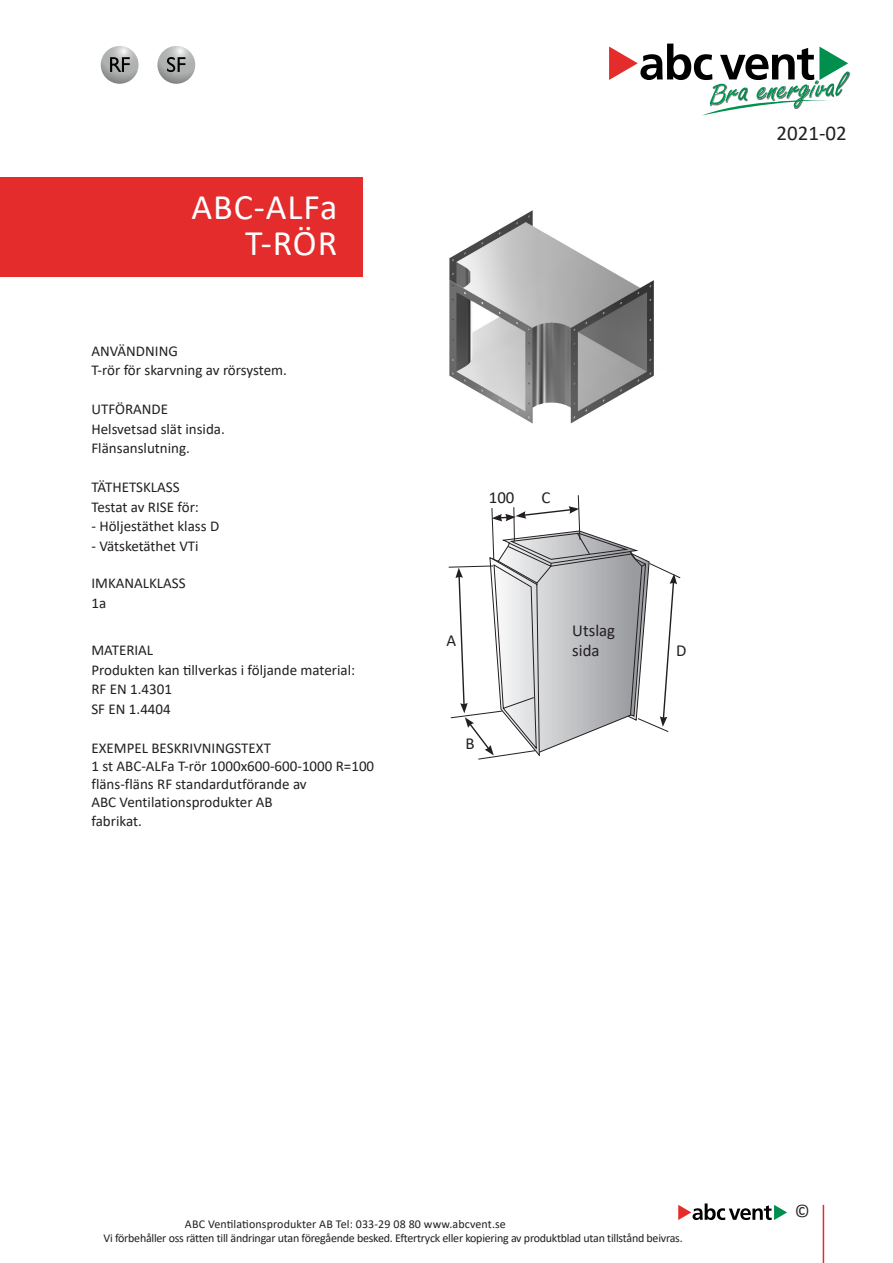
<style>
.page{position:relative;width:893px;height:1263px;background:#fff}
.page>*{position:absolute;margin:0;border:0;box-sizing:border-box;transform-origin:0 0}
.Rubrik{font:36px/36px "Calibri";letter-spacing:.025em;color:#fff;text-align:right}
.översikt_rubrik{font:21px "Calibri";color:#231f20}
.t1{font:18px "Calibri";color:#231f20}
.t2{font:16.8px/20.2px "Calibri";color:#231f20}
.brödtext{font:15px/19.5px "Calibri";color:#231f20}
.t3{font:12px "Calibri";letter-spacing:-.02em;color:#231f20}
.t4{font:12px "Calibri";letter-spacing:.01em;color:#231f20}
</style>
<div class="page">
<hr style="left:823px;top:1205px;width:1px;height:58px;background:#e52c2c">
<svg style="left:678px;top:1203px;width:109px;height:17px"></svg>
<svg style="left:101px;top:46px;width:38px;height:38px"></svg>
<svg style="left:110px;top:57px;width:20px;height:15px"></svg>
<svg style="left:157px;top:46px;width:38px;height:38px"></svg>
<svg style="left:167px;top:57px;width:18px;height:15px"></svg>
<svg style="left:609px;top:44px;width:240px;height:71px"></svg>
<div style="left:0;top:178px;width:363px;height:99px;background:#e52c2c"></div>
<img style="left:449px;top:210px;width:205px;height:214px">
<svg style="left:448px;top:495px;width:233px;height:265px"></svg>
<p class="Rubrik" style="left:192px;top:188px;width:147px">ABC-ALFa<br>T-RÖR</p>
<p class="brödtext" style="left:91px;top:341px;width:88px">ANVÄNDNING</p>
<p class="brödtext" style="left:91px;top:360px;width:197px">T-rör för skarvning av rörsystem.</p>
<p class="brödtext" style="left:91px;top:399px;width:78px">UTFÖRANDE</p>
<p class="brödtext" style="left:91px;top:419px;width:135px">Helsvetsad slät insida.</p>
<p class="brödtext" style="left:91px;top:438px;width:100px">Flänsanslutning.</p>
<p class="brödtext" style="left:91px;top:477px;width:90px">TÄTHETSKLASS</p>
<p class="brödtext" style="left:91px;top:497px;width:109px">Testat av RISE för:</p>
<p class="brödtext" style="left:91px;top:516px;width:129px">- Höljestäthet klass D</p>
<p class="brödtext" style="left:91px;top:536px;width:109px">- Vätsketäthet VTi</p>
<p class="brödtext" style="left:91px;top:573px;width:96px">IMKANALKLASS<br>1a</p>
<p class="brödtext" style="left:91px;top:640px;width:63px">MATERIAL</p>
<p class="brödtext" style="left:91px;top:659px;width:265px">Produkten kan tillverkas i följande material:<br>RF EN 1.4301<br>SF EN 1.4404</p>
<p class="brödtext" style="left:91px;top:738px;width:284px;line-height:18px">EXEMPEL BESKRIVNINGSTEXT<br>1 st ABC-ALFa T-rör 1000x600-600-1000 R=100</p>
<p class="brödtext" style="left:91px;top:773px;width:217px">fläns-fläns RF standardutförande av</p>
<p class="brödtext" style="left:91px;top:791px;width:183px">ABC Ventilationsprodukter AB</p>
<p class="brödtext" style="left:91px;top:811px;width:52px">fabrikat.</p>
<p class="t2" style="left:489px;top:487px;width:27px">100</p>
<p class="t2" style="left:541px;top:487px;width:10px">C</p>
<p class="t2" style="left:446px;top:630px;width:11px">A</p>
<p class="t2" style="left:465px;top:733px;width:11px">B</p>
<p class="t2" style="left:572px;top:620px;width:44px">Utslag sida</p>
<p class="t2" style="left:676px;top:640px;width:12px">D</p>
<p class="översikt_rubrik" style="left:776px;top:118px;width:72px">2021-02</p>
<p class="t4" style="left:185px;top:1215px;width:322px">ABC Ventilationsprodukter AB Tel: 033-29 08 80 www.abcvent.se</p>
<p class="t3" style="left:103px;top:1229px;width:581px">Vi förbehåller oss rätten till ändringar utan föregående besked. Eftertryck eller kopiering av produktblad utan tillstånd beivras.</p>
<p class="t1" style="left:795px;top:1198px;width:17px">©</p>
</div>
